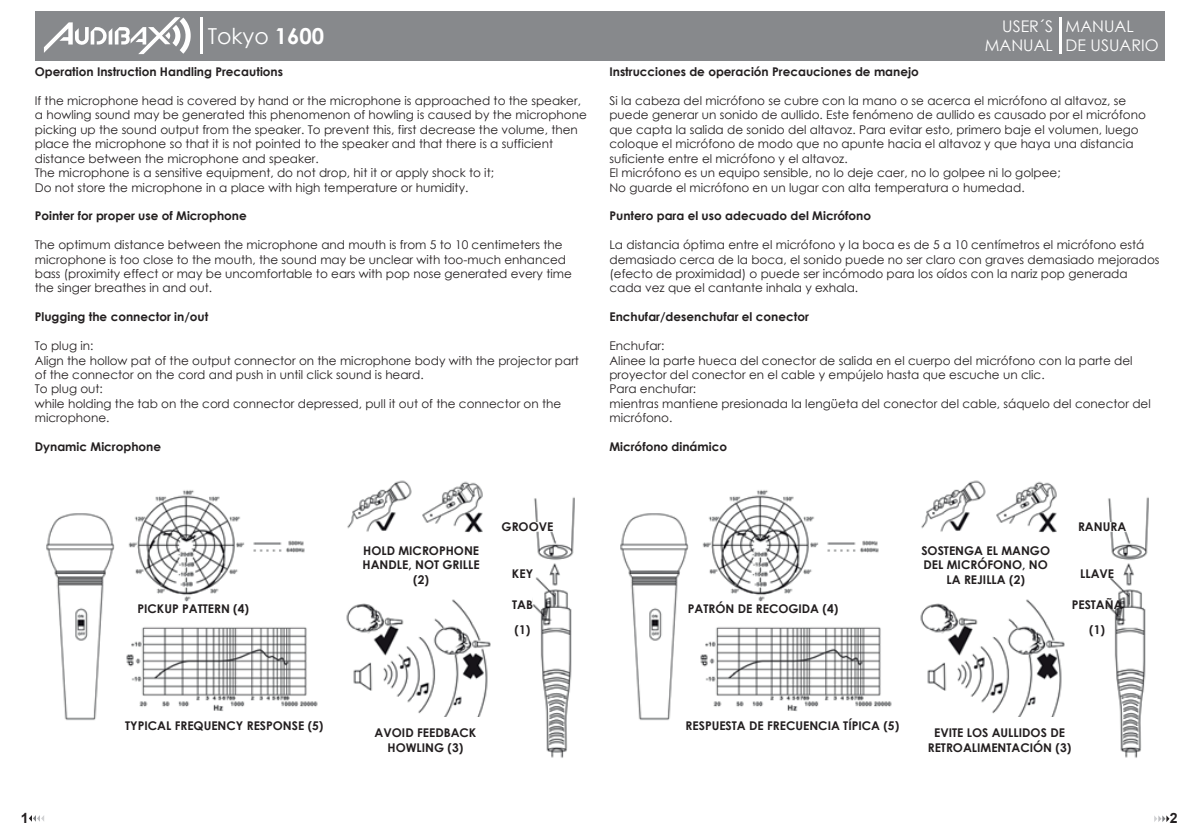
<style>
.page{position:relative;width:1191px;height:840px;background:#fff}
.page>*{position:absolute;margin:0;border:0;box-sizing:border-box;transform-origin:0 0}
.t1{font:22px "Century Gothic";color:#fff}
.t2{font:16px/19.2px "Century Gothic";color:#fff;text-align:right}
.t3{font:700 14.2px "Arial";color:#231f20}
.t4{font:12px/14.4px "Century Gothic";color:#231f20}
.t5{font:700 12px/14.4px "Century Gothic";color:#231f20;text-align:center}
.s1{font-weight:700}
</style>
<div class="page">
<img style="left:46px;top:480px;width:529px;height:278px">
<div style="left:149px;top:602px;width:73px;height:22px;background:#fff"></div>
<div style="left:149px;top:712px;width:135px;height:28px;background:#fff"></div>
<div style="left:379px;top:551px;width:92px;height:34px;background:#fff"></div>
<div style="left:364px;top:716px;width:118px;height:33px;background:#fff"></div>
<div style="left:513px;top:522px;width:37px;height:9px;background:#fff"></div>
<div style="left:513px;top:568px;width:19px;height:12px;background:#fff"></div>
<div style="left:513px;top:595px;width:19px;height:9px;background:#fff"></div>
<div style="left:519px;top:613px;width:17px;height:11px;background:#fff"></div>
<img style="left:620px;top:480px;width:529px;height:278px">
<div style="left:723px;top:602px;width:73px;height:22px;background:#fff"></div>
<div style="left:723px;top:712px;width:136px;height:28px;background:#fff"></div>
<div style="left:954px;top:551px;width:92px;height:34px;background:#fff"></div>
<div style="left:939px;top:716px;width:117px;height:33px;background:#fff"></div>
<div style="left:1088px;top:522px;width:36px;height:9px;background:#fff"></div>
<div style="left:1088px;top:568px;width:18px;height:12px;background:#fff"></div>
<div style="left:1088px;top:595px;width:18px;height:9px;background:#fff"></div>
<div style="left:1094px;top:613px;width:16px;height:11px;background:#fff"></div>
<svg style="left:29px;top:815px;width:15px;height:6px"></svg>
<svg style="left:1154px;top:815px;width:15px;height:6px"></svg>
<div style="left:35px;top:11px;width:1129px;height:49px;background:#87898c"></div>
<svg style="left:44px;top:17px;width:147px;height:37px"></svg>
<hr style="left:201px;top:18px;width:2px;height:36px;background:#fff">
<hr style="left:1059px;top:18px;width:2px;height:36px;background:#fff">
<h1 class="t1" style="left:208px;top:21px;width:118px">Tokyo <span class="s1">1600</span></h1>
<p class="t5" style="left:35px;top:64px;width:250px">Operation Instruction Handling Precautions</p>
<p class="t4" style="left:35px;top:93px;width:553px">If the microphone head is covered by hand or the microphone is approached to the speaker, a howling sound may be generated this phenomenon of howling is caused by the microphone picking up the sound output from the speaker. To prevent this, first decrease the volume, then place the microphone so that it is not pointed to the speaker and that there is a sufficient distance between the microphone and speaker.<br>The microphone is a sensitive equipment, do not drop, hit it or apply shock to it;<br>Do not store the microphone in a place with high temperature or humidity.</p>
<p class="t5" style="left:35px;top:208px;width:213px">Pointer for proper use of Microphone</p>
<p class="t4" style="left:35px;top:237px;width:538px">The optimum distance between the microphone and mouth is from 5 to 10 centimeters the microphone is too close to the mouth, the sound may be unclear with too-much enhanced bass (proximity effect or may be uncomfortable to ears with pop nose generated every time the singer breathes in and out.</p>
<p class="t5" style="left:35px;top:309px;width:175px">Plugging the connector in/out</p>
<p class="t4" style="left:35px;top:338px;width:545px">To plug in:<br>Align the hollow pat of the output connector on the microphone body with the projector part of the connector on the cord and push in until click sound is heard.<br>To plug out:<br>while holding the tab on the cord connector depressed, pull it out of the connector on the microphone.</p>
<p class="t5" style="left:35px;top:438px;width:128px">Dynamic Microphone</p>
<h2 class="t2" style="left:985px;top:16px;width:70px">USER´S<br>MANUAL</h2>
<h2 class="t2" style="left:1065px;top:16px;width:94px;text-align:left">MANUAL<br>DE USUARIO</h2>
<p class="t5" style="left:609px;top:64px;width:311px">Instrucciones de operación Precauciones de manejo</p>
<p class="t4" style="left:609px;top:93px;width:538px">Si la cabeza del micrófono se cubre con la mano o se acerca el micrófono al altavoz, se puede generar un sonido de aullido. Este fenómeno de aullido es causado por el micrófono que capta la salida de sonido del altavoz. Para evitar esto, primero baje el volumen, luego coloque el micrófono de modo que no apunte hacia el altavoz y que haya una distancia suficiente entre el micrófono y el altavoz.<br>El micrófono es un equipo sensible, no lo deje caer, no lo golpee ni lo golpee;<br>No guarde el micrófono en un lugar con alta temperatura o humedad.</p>
<p class="t5" style="left:609px;top:208px;width:263px">Puntero para el uso adecuado del Micrófono</p>
<p class="t4" style="left:609px;top:237px;width:551px">La distancia óptima entre el micrófono y la boca es de 5 a 10 centímetros el micrófono está demasiado cerca de la boca, el sonido puede no ser claro con graves demasiado mejorados (efecto de proximidad) o puede ser incómodo para los oídos con la nariz pop generada cada vez que el cantante inhala y exhala.</p>
<p class="t5" style="left:609px;top:309px;width:201px">Enchufar/desenchufar el conector</p>
<p class="t4" style="left:609px;top:338px;width:543px">Enchufar:<br>Alinee la parte hueca del conector de salida en el cuerpo del micrófono con la parte del proyector del conector en el cable y empújelo hasta que escuche un clic.<br>Para enchufar:<br>mientras mantiene presionada la lengüeta del conector del cable, sáquelo del conector del micrófono.</p>
<p class="t5" style="left:609px;top:438px;width:119px">Micrófono dinámico</p>
<p class="t5" style="left:137px;top:600px;width:113px">PICKUP PATTERN (4)</p>
<p class="t5" style="left:362px;top:542px;width:119px">HOLD MICROPHONE<br>HANDLE, NOT GRILLE (2)</p>
<p class="t5" style="left:501px;top:519px;width:53px">GROOVE</p>
<p class="t5" style="left:512px;top:565px;width:23px">KEY</p>
<p class="t5" style="left:512px;top:590px;width:22px;line-height:25.4px;text-align:left">TAB (1)</p>
<p class="t5" style="left:688px;top:600px;width:152px">PATRÓN DE RECOGIDA (4)</p>
<p class="t5" style="left:921px;top:542px;width:130px">SOSTENGA EL MANGO<br>DEL MICRÓFONO, NO<br>LA REJILLA (2)</p>
<p class="t5" style="left:1078px;top:519px;width:50px">RANURA</p>
<p class="t5" style="left:1080px;top:565px;width:36px">LLAVE</p>
<p class="t5" style="left:1071px;top:590px;width:52px;line-height:25.4px">PESTAÑA (1)</p>
<p class="t5" style="left:125px;top:717px;width:200px">TYPICAL FREQUENCY RESPONSE (5)</p>
<p class="t5" style="left:374px;top:724px;width:103px">AVOID FEEDBACK<br>HOWLING (3)</p>
<p class="t5" style="left:685px;top:717px;width:215px">RESPUESTA DE FRECUENCIA TÍPICA (5)</p>
<p class="t5" style="left:927px;top:724px;width:145px">EVITE LOS AULLIDOS DE<br>RETROALIMENTACIÓN (3)</p>
<p class="t3" style="left:21px;top:807px;width:9px">1</p>
<p class="t3" style="left:1169px;top:807px;width:9px">2</p>
</div>
